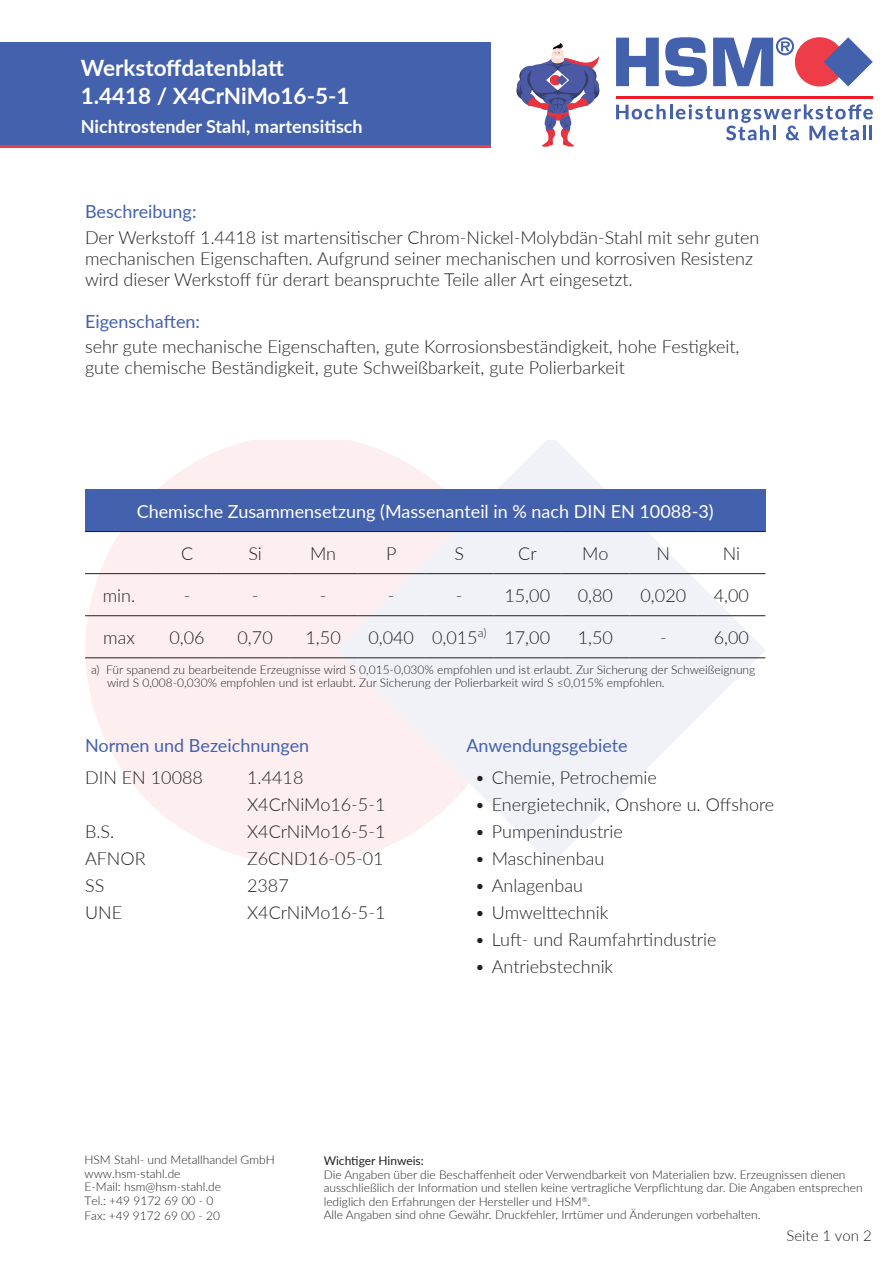
<style>
.page{position:relative;width:893px;height:1263px;background:#fff}
.page>*{position:absolute;margin:0;border:0;box-sizing:border-box;transform-origin:0 0}
.HSM-Überschrift_rot{font:700 22.5px "Lato";color:#fff}
.HSM-Überschrift_rot-2{font:300 18px/21px "Lato";color:#231f20}
.HSM-Überschrift_rot-3{font:18px "Lato";color:#4461ad}
.HSM-Überschrift_rot-4{font:18px "Lato";color:#fff}
.HSM-Überschrift_rot-5{font:700 18px "Lato";color:#fff}
.t1{font:300 15px "Lato";color:#231f20}
.HSM-Überschrift_rot-6{font:300 12px/13.5px "Lato";color:#231f20}
.t2{font:12px "Lato";color:#231f20}
</style>
<div class="page">
<div style="left:0;top:43px;width:490px;height:102px;background:#4461ad"></div>
<hr style="left:616px;top:96px;width:257px;height:2px;background:#ee1c28">
<svg style="left:616px;top:38px;width:43px;height:48px"></svg>
<svg style="left:665px;top:37px;width:42px;height:50px"></svg>
<svg style="left:713px;top:37px;width:81px;height:49px"></svg>
<div style="left:795px;top:37px;width:49px;height:49px;background:#ee3d49;border-radius:50%"></div>
<svg style="left:824px;top:37px;width:49px;height:49px"></svg>
<svg style="left:616px;top:104px;width:257px;height:36px"></svg>
<svg style="left:516px;top:43px;width:83px;height:104px"></svg>
<svg style="left:85px;top:440px;width:251px;height:425px;fill:#fdeff0"></svg>
<svg style="left:336px;top:440px;width:429px;height:424px;fill:#f0f2f8"></svg>
<div style="left:85px;top:489px;width:680px;height:42px;background:#4461ad"></div>
<hr style="left:85px;top:531px;width:68px;height:1px;background:#231f20">
<hr style="left:153px;top:531px;width:68px;height:1px;background:#231f20">
<hr style="left:221px;top:531px;width:68px;height:1px;background:#231f20">
<hr style="left:289px;top:531px;width:68px;height:1px;background:#231f20">
<hr style="left:357px;top:531px;width:68px;height:1px;background:#231f20">
<hr style="left:425px;top:531px;width:68px;height:1px;background:#231f20">
<hr style="left:493px;top:531px;width:68px;height:1px;background:#231f20">
<hr style="left:561px;top:531px;width:68px;height:1px;background:#231f20">
<hr style="left:629px;top:531px;width:68px;height:1px;background:#231f20">
<hr style="left:697px;top:531px;width:68px;height:1px;background:#231f20">
<hr style="left:85px;top:573px;width:68px;height:1px;background:#231f20">
<hr style="left:153px;top:573px;width:68px;height:1px;background:#231f20">
<hr style="left:221px;top:573px;width:68px;height:1px;background:#231f20">
<hr style="left:289px;top:573px;width:68px;height:1px;background:#231f20">
<hr style="left:357px;top:573px;width:68px;height:1px;background:#231f20">
<hr style="left:425px;top:573px;width:68px;height:1px;background:#231f20">
<hr style="left:493px;top:573px;width:68px;height:1px;background:#231f20">
<hr style="left:561px;top:573px;width:68px;height:1px;background:#231f20">
<hr style="left:629px;top:573px;width:68px;height:1px;background:#231f20">
<hr style="left:697px;top:573px;width:68px;height:1px;background:#231f20">
<hr style="left:85px;top:615px;width:68px;height:1px;background:#231f20">
<hr style="left:153px;top:615px;width:68px;height:1px;background:#231f20">
<hr style="left:221px;top:615px;width:68px;height:1px;background:#231f20">
<hr style="left:289px;top:615px;width:68px;height:1px;background:#231f20">
<hr style="left:357px;top:615px;width:68px;height:1px;background:#231f20">
<hr style="left:425px;top:615px;width:68px;height:1px;background:#231f20">
<hr style="left:493px;top:615px;width:68px;height:1px;background:#231f20">
<hr style="left:561px;top:615px;width:68px;height:1px;background:#231f20">
<hr style="left:629px;top:615px;width:68px;height:1px;background:#231f20">
<hr style="left:697px;top:615px;width:68px;height:1px;background:#231f20">
<hr style="left:85px;top:657px;width:68px;height:1px;background:#231f20">
<hr style="left:153px;top:657px;width:68px;height:1px;background:#231f20">
<hr style="left:221px;top:657px;width:68px;height:1px;background:#231f20">
<hr style="left:289px;top:657px;width:68px;height:1px;background:#231f20">
<hr style="left:357px;top:657px;width:68px;height:1px;background:#231f20">
<hr style="left:425px;top:657px;width:68px;height:1px;background:#231f20">
<hr style="left:493px;top:657px;width:68px;height:1px;background:#231f20">
<hr style="left:561px;top:657px;width:68px;height:1px;background:#231f20">
<hr style="left:629px;top:657px;width:68px;height:1px;background:#231f20">
<hr style="left:697px;top:657px;width:68px;height:1px;background:#231f20">
<hr style="left:0;top:145px;width:490px;height:2px;background:#ee3d49">
<p class="HSM-Überschrift_rot" style="left:81px;top:51px;width:205px">Werkstoffdatenblatt</p>
<p class="HSM-Überschrift_rot" style="left:81px;top:79px;width:270px">1.4418 / X4CrNiMo16-5-1</p>
<p class="HSM-Überschrift_rot-5" style="left:81px;top:113px;width:283px">Nichtrostender Stahl, martensitisch</p>
<p class="HSM-Überschrift_rot-3" style="left:85px;top:199px;width:113px">Beschreibung:</p>
<p class="HSM-Überschrift_rot-2" style="left:85px;top:226px;width:676px">Der Werkstoff 1.4418 ist martensitischer Chrom-Nickel-Molybdän-Stahl mit sehr guten mechanischen Eigenschaften. Aufgrund seiner mechanischen und korrosiven Resistenz wird dieser Werkstoff für derart beanspruchte Teile aller Art eingesetzt.</p>
<p class="HSM-Überschrift_rot-3" style="left:85px;top:308px;width:117px">Eigenschaften:</p>
<p class="HSM-Überschrift_rot-2" style="left:85px;top:335px;width:656px">sehr gute mechanische Eigenschaften, gute Korrosionsbeständigkeit, hohe Festigkeit, gute chemische Beständigkeit, gute Schweißbarkeit, gute Polierbarkeit</p>
<p class="HSM-Überschrift_rot-4" style="left:137px;top:498px;width:578px">Chemische Zusammensetzung (Massenanteil in % nach DIN EN 10088-3)</p>
<p class="HSM-Überschrift_rot-2" style="left:181px;top:542px;width:14px">C</p>
<p class="HSM-Überschrift_rot-2" style="left:248px;top:542px;width:15px">Si</p>
<p class="HSM-Überschrift_rot-2" style="left:310px;top:542px;width:28px">Mn</p>
<p class="HSM-Überschrift_rot-2" style="left:386px;top:542px;width:12px">P</p>
<p class="HSM-Überschrift_rot-2" style="left:454px;top:542px;width:11px">S</p>
<p class="HSM-Überschrift_rot-2" style="left:518px;top:542px;width:20px">Cr</p>
<p class="HSM-Überschrift_rot-2" style="left:582px;top:542px;width:28px">Mo</p>
<p class="HSM-Überschrift_rot-2" style="left:657px;top:542px;width:15px">N</p>
<p class="HSM-Überschrift_rot-2" style="left:723px;top:542px;width:19px">Ni</p>
<p class="HSM-Überschrift_rot-2" style="left:103px;top:584px;width:34px">min.</p>
<p class="HSM-Überschrift_rot-2" style="left:184px;top:584px;width:8px">-</p>
<p class="HSM-Überschrift_rot-2" style="left:252px;top:584px;width:8px">-</p>
<p class="HSM-Überschrift_rot-2" style="left:320px;top:584px;width:8px">-</p>
<p class="HSM-Überschrift_rot-2" style="left:388px;top:584px;width:8px">-</p>
<p class="HSM-Überschrift_rot-2" style="left:456px;top:584px;width:8px">-</p>
<p class="HSM-Überschrift_rot-2" style="left:504px;top:584px;width:47px">15,00</p>
<p class="HSM-Überschrift_rot-2" style="left:578px;top:584px;width:37px">0,80</p>
<p class="HSM-Überschrift_rot-2" style="left:640px;top:584px;width:47px">0,020</p>
<p class="HSM-Überschrift_rot-2" style="left:714px;top:584px;width:37px">4,00</p>
<p class="HSM-Überschrift_rot-2" style="left:103px;top:626px;width:33px">max</p>
<p class="HSM-Überschrift_rot-2" style="left:169px;top:626px;width:37px">0,06</p>
<p class="HSM-Überschrift_rot-2" style="left:237px;top:626px;width:37px">0,70</p>
<p class="HSM-Überschrift_rot-2" style="left:306px;top:626px;width:37px">1,50</p>
<p class="HSM-Überschrift_rot-2" style="left:368px;top:626px;width:47px">0,040</p>
<p class="HSM-Überschrift_rot-2" style="left:432px;top:626px;width:56px">0,015<sup>a)</sup></p>
<p class="HSM-Überschrift_rot-2" style="left:504px;top:626px;width:47px">17,00</p>
<p class="HSM-Überschrift_rot-2" style="left:578px;top:626px;width:37px">1,50</p>
<p class="HSM-Überschrift_rot-2" style="left:660px;top:626px;width:8px">-</p>
<p class="HSM-Überschrift_rot-2" style="left:714px;top:626px;width:37px">6,00</p>
<p class="HSM-Überschrift_rot-6" style="left:91px;top:662px;width:666px">a) Für spanend zu bearbeitende Erzeugnisse wird S 0,015-0,030% empfohlen und ist erlaubt. Zur Sicherung der Schweißeignung</p>
<p class="HSM-Überschrift_rot-6" style="left:107px;top:676px;width:559px">wird S 0,008-0,030% empfohlen und ist erlaubt. Zur Sicherung der Polierbarkeit wird S ≤0,015% empfohlen.</p>
<p class="HSM-Überschrift_rot-3" style="left:85px;top:733px;width:226px">Normen und Bezeichnungen</p>
<p class="HSM-Überschrift_rot-2" style="left:85px;top:766px;width:119px">DIN EN 10088</p>
<p class="HSM-Überschrift_rot-2" style="left:247px;top:766px;width:58px">1.4418</p>
<p class="HSM-Überschrift_rot-2" style="left:247px;top:793px;width:140px">X4CrNiMo16-5-1</p>
<p class="HSM-Überschrift_rot-2" style="left:85px;top:820px;width:31px">B.S.</p>
<p class="HSM-Überschrift_rot-2" style="left:247px;top:820px;width:140px">X4CrNiMo16-5-1</p>
<p class="HSM-Überschrift_rot-2" style="left:85px;top:847px;width:62px">AFNOR</p>
<p class="HSM-Überschrift_rot-2" style="left:247px;top:847px;width:138px">Z6CND16-05-01</p>
<p class="HSM-Überschrift_rot-2" style="left:85px;top:874px;width:21px">SS</p>
<p class="HSM-Überschrift_rot-2" style="left:247px;top:874px;width:43px">2387</p>
<p class="HSM-Überschrift_rot-2" style="left:85px;top:901px;width:39px">UNE</p>
<p class="HSM-Überschrift_rot-2" style="left:247px;top:901px;width:140px">X4CrNiMo16-5-1</p>
<p class="HSM-Überschrift_rot-3" style="left:466px;top:733px;width:163px">Anwendungsgebiete</p>
<p class="HSM-Überschrift_rot-2" style="left:475px;top:766px;width:184px">• Chemie, Petrochemie</p>
<p class="HSM-Überschrift_rot-2" style="left:475px;top:793px;width:301px">• Energietechnik, Onshore u. Offshore</p>
<p class="HSM-Überschrift_rot-2" style="left:475px;top:820px;width:150px">• Pumpenindustrie</p>
<p class="HSM-Überschrift_rot-2" style="left:475px;top:847px;width:131px">• Maschinenbau</p>
<p class="HSM-Überschrift_rot-2" style="left:475px;top:874px;width:110px">• Anlagenbau</p>
<p class="HSM-Überschrift_rot-2" style="left:475px;top:901px;width:135px">• Umwelttechnik</p>
<p class="HSM-Überschrift_rot-2" style="left:475px;top:928px;width:243px">• Luft- und Raumfahrtindustrie</p>
<p class="HSM-Überschrift_rot-2" style="left:475px;top:955px;width:140px">• Antriebstechnik</p>
<p class="HSM-Überschrift_rot-6" style="left:85px;top:1153px;width:192px">HSM Stahl- und Metallhandel GmbH www.hsm-stahl.de<br>E-Mail: hsm@hsm-stahl.de<br>Tel.: +49 9172 69 00 - 0</p>
<p class="HSM-Überschrift_rot-6" style="left:85px;top:1208px;width:137px">Fax: +49 9172 69 00 - 20</p>
<p class="t2" style="left:324px;top:1152px;width:102px">Wichtiger Hinweis:</p>
<p class="HSM-Überschrift_rot-6" style="left:324px;top:1167px;width:540px">Die Angaben über die Beschaffenheit oder Verwendbarkeit von Materialien bzw. Erzeugnissen dienen ausschließlich der Information und stellen keine vertragliche Verpflichtung dar. Die Angaben entsprechen lediglich den Erfahrungen der Hersteller und HSM<sup>®</sup>.<br>Alle Angaben sind ohne Gewähr. Druckfehler, Irrtümer und Änderungen vorbehalten.</p>
<p class="t1" style="left:786px;top:1225px;width:87px">Seite 1 von 2</p>
</div>
